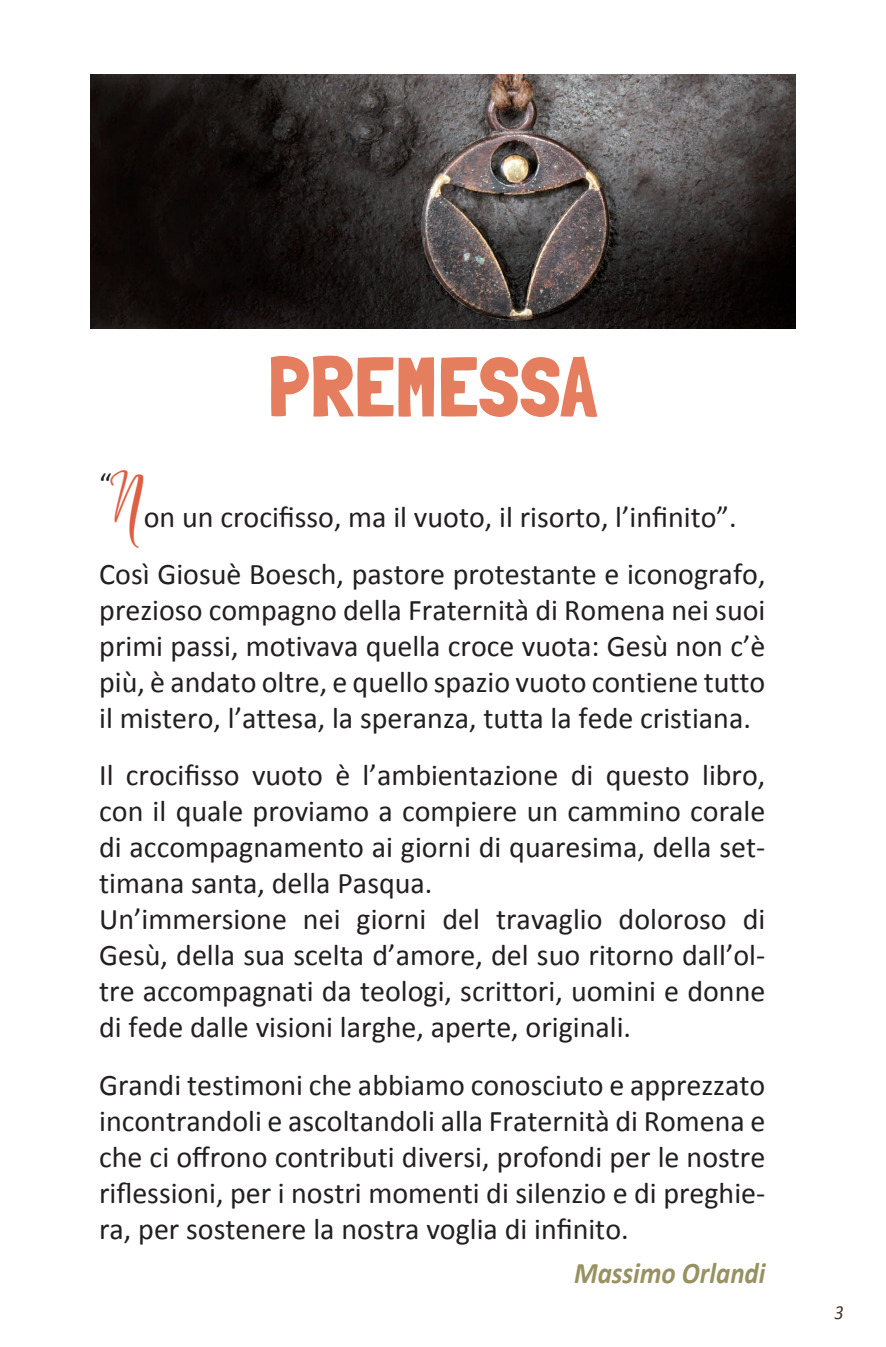
<style>
.page{position:relative;width:886px;height:1347px;background:#fff}
.page>*{position:absolute;margin:0;border:0;box-sizing:border-box;transform-origin:0 0}
.t1{font:85px "Londrina Solid";color:#e57d5f}
.t2{font:30px/36px "Calibri";color:#231f20;text-align:justify}
.t3{font:italic 700 30px "Calibri";color:#989162;scale:.9 1}
.t4{font:italic 20px "Calibri";color:#433428;scale:.9 1}
.s1{font-family:"Declara";font-size:55px;color:#de5f43}
</style>
<div class="page">
<img style="left:90px;top:74px;width:706px;height:254px">
<h1 class="t1" style="left:268px;top:337px;width:331px">PREMESSA</h1>
<p class="t2" style="left:99px;top:486px;width:668px;line-height:57.2px;text-align:center"><span class="s1">N</span>on un crocifisso, ma il vuoto, il risorto, l’infinito”.<br>Così Giosuè Boesch, pastore protestante e iconografo,</p>
<p class="t2" style="left:99px;top:590px;width:668px">prezioso compagno della Fraternità di Romena nei suoi primi passi, motivava quella croce vuota: Gesù non c’è più, è andato oltre, e quello spazio vuoto contiene tutto il mistero, l’attesa, la speranza, tutta la fede cristiana.</p>
<p class="t2" style="left:99px;top:756px;width:668px;text-align:left">Il crocifisso vuoto è l’ambientazione di questo libro, con il quale proviamo a compiere un cammino corale di accompagnamento ai giorni di quaresima, della set&shy;timana santa, della Pasqua.<br>Un’immersione nei giorni del travaglio doloroso di Gesù, della sua scelta d’amore, del suo ritorno dall’ol&shy;tre accompagnati da teologi, scrittori, uomini e donne di fede dalle visioni larghe, aperte, originali.</p>
<p class="t2" style="left:99px;top:1065px;width:668px">Grandi testimoni che abbiamo conosciuto e apprezzato incontrandoli e ascoltandoli alla Fraternità di Romena e che ci offrono contributi diversi, profondi per le nostre riflessioni, per i nostri momenti di silenzio e di preghie&shy;ra, per sostenere la nostra voglia di infinito.</p>
<p class="t3" style="left:574px;top:1254px;width:214px">Massimo Orlandi</p>
<p class="t2" style="left:99px;top:464px;width:14px">“</p>
<p class="t4" style="left:834px;top:1299px;width:12px">3</p>
</div>
